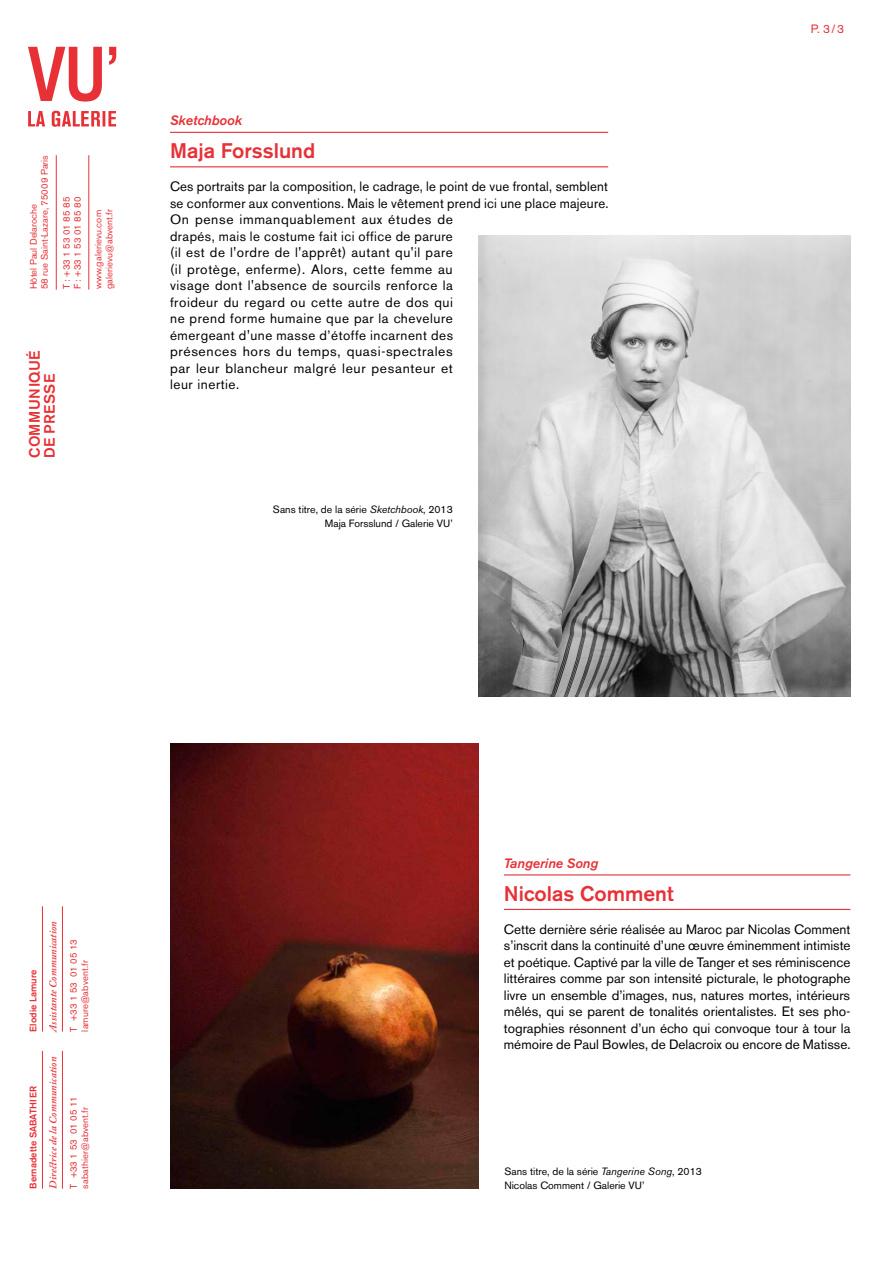
<style>
.page{position:relative;width:893px;height:1263px;background:#fff}
.page>*{position:absolute;margin:0;border:0;box-sizing:border-box;transform-origin:0 0}
.t1{font:500 21px "Akzidenz Grotesk BE";color:#e73137}
.t2{font:500 15px/15px "Akzidenz Grotesk BE";letter-spacing:.02em;color:#e73137}
.t3{font:13.5px/16.5px "Akzidenz Grotesk BE";letter-spacing:.04em;color:#000}
.t4{font:italic 500 13.5px "Akzidenz Grotesk BE";color:#e73137}
.t5{font:12px "Akzidenz Grotesk BE";color:#e73137}
.t6{font:10.5px/13.5px "Akzidenz Grotesk BE";color:#000;text-align:right}
.t7{font:italic 600 10.5px "Adobe Caslon Pro";letter-spacing:.01em;color:#e73137}
.t8{font:9.45px/11.1px "Akzidenz Grotesk BE";letter-spacing:.01em;color:#e73137}
.t9{font:500 9.45px "Akzidenz Grotesk BE";color:#e73137}
.s1{font-style:italic}
</style>
<div class="page">
<hr style="left:42px;top:1051px;width:1px;height:138px;background:#e73137">
<hr style="left:62px;top:1051px;width:1px;height:138px;background:#e73137">
<hr style="left:42px;top:906px;width:1px;height:125px;background:#e73137">
<hr style="left:62px;top:906px;width:1px;height:125px;background:#e73137">
<svg style="left:28px;top:111px;width:88px;height:16px"></svg>
<svg style="left:28px;top:47px;width:74px;height:55px"></svg>
<svg style="left:109px;top:47px;width:7px;height:18px"></svg>
<hr style="left:56px;top:155px;width:1px;height:135px;background:#e73137">
<hr style="left:88px;top:155px;width:1px;height:135px;background:#e73137">
<hr style="left:170px;top:132px;width:438px;height:1px;background:#e73137">
<hr style="left:170px;top:166px;width:438px;height:1px;background:#e73137">
<hr style="left:504px;top:874px;width:346px;height:1px;background:#e73137">
<hr style="left:504px;top:909px;width:346px;height:1px;background:#e73137">
<img style="left:478px;top:235px;width:372px;height:461px">
<img style="left:170px;top:743px;width:308px;height:446px">
<p class="t8" style="left:28px;top:289px;width:136px;rotate:-90deg">Hôtel Paul Delaroche<br>58 rue Saint-Lazare, 75009 Paris</p>
<p class="t8" style="left:61px;top:289px;width:94px;rotate:-90deg">T : +33 1 53 01 85 85<br>F : +33 1 53 01 85 80</p>
<p class="t8" style="left:93px;top:289px;width:82px;rotate:-90deg">www.galerievu.com galerievu@abvent.fr</p>
<p class="t2" style="left:27px;top:458px;width:108px;rotate:-90deg">Communiqué de presse</p>
<p class="t4" style="left:170px;top:113px;width:73px">Sketchbook</p>
<h1 class="t1" style="left:170px;top:138px;width:147px">Maja Forsslund</h1>
<p class="t3" style="left:170px;top:178px;width:440px">Ces portraits par la composition, le cadrage, le point de vue frontal, semblent se conformer aux conventions. Mais le vêtement prend ici une place majeure.<br>On pense immanquablement aux études de<br>drapés, mais le costume fait ici office de parure<br>(il est de l'ordre de l'apprêt) autant qu'il pare<br>(il protège, enferme). Alors, cette femme au<br>visage dont l'absence de sourcils renforce la<br>froideur du regard ou cette autre de dos qui<br>ne prend forme humaine que par la chevelure<br>émergeant d'une masse d’étoffe incarnent des<br>présences hors du temps, quasi-spectrales<br>par leur blancheur malgré leur pesanteur et<br>leur inertie.</p>
<p class="t6" style="left:273px;top:503px;width:182px">Sans titre, de la série <span class="s1">Sketchbook</span>, 2013<br>Maja Forsslund / Galerie VU’</p>
<p class="t5" style="left:811px;top:22px;width:35px">P. 3/3</p>
<p class="t9" style="left:27px;top:1031px;width:63px;rotate:-90deg">Elodie Lamure</p>
<p class="t9" style="left:27px;top:1189px;width:104px;rotate:-90deg">Bernadette SABATHIER</p>
<p class="t7" style="left:47px;top:1031px;width:112px;rotate:-90deg">Assistante Communication</p>
<p class="t7" style="left:47px;top:1189px;width:133px;rotate:-90deg">Directrice de la Communication</p>
<p class="t8" style="left:68px;top:1031px;width:94px;rotate:-90deg">T +33 1 53 01 05 13 lamure@abvent.fr</p>
<p class="t8" style="left:68px;top:1189px;width:94px;rotate:-90deg">T +33 1 53 01 05 11 sabathier@abvent.fr</p>
<p class="t4" style="left:504px;top:855px;width:96px">Tangerine Song</p>
<h1 class="t1" style="left:504px;top:880px;width:171px">Nicolas Comment</h1>
<p class="t3" style="left:504px;top:921px;width:348px;text-align:justify">Cette dernière série réalisée au Maroc par Nicolas Comment s’inscrit dans la continuité d’une œuvre éminemment intimiste et poétique. Captivé par la ville de Tanger et ses réminiscence littéraires comme par son intensité picturale, le photographe livre un ensemble d’images, nus, natures mortes, intérieurs mêlés, qui se parent de tonalités orientalistes. Et ses pho&shy;tographies résonnent d’un écho qui convoque tour à tour la mémoire de Paul Bowles, de Delacroix ou encore de Matisse.</p>
<p class="t6" style="left:504px;top:1165px;width:199px;text-align:left">Sans titre, de la série <span class="s1">Tangerine Song</span>, 2013<br>Nicolas Comment / Galerie VU’</p>
</div>
